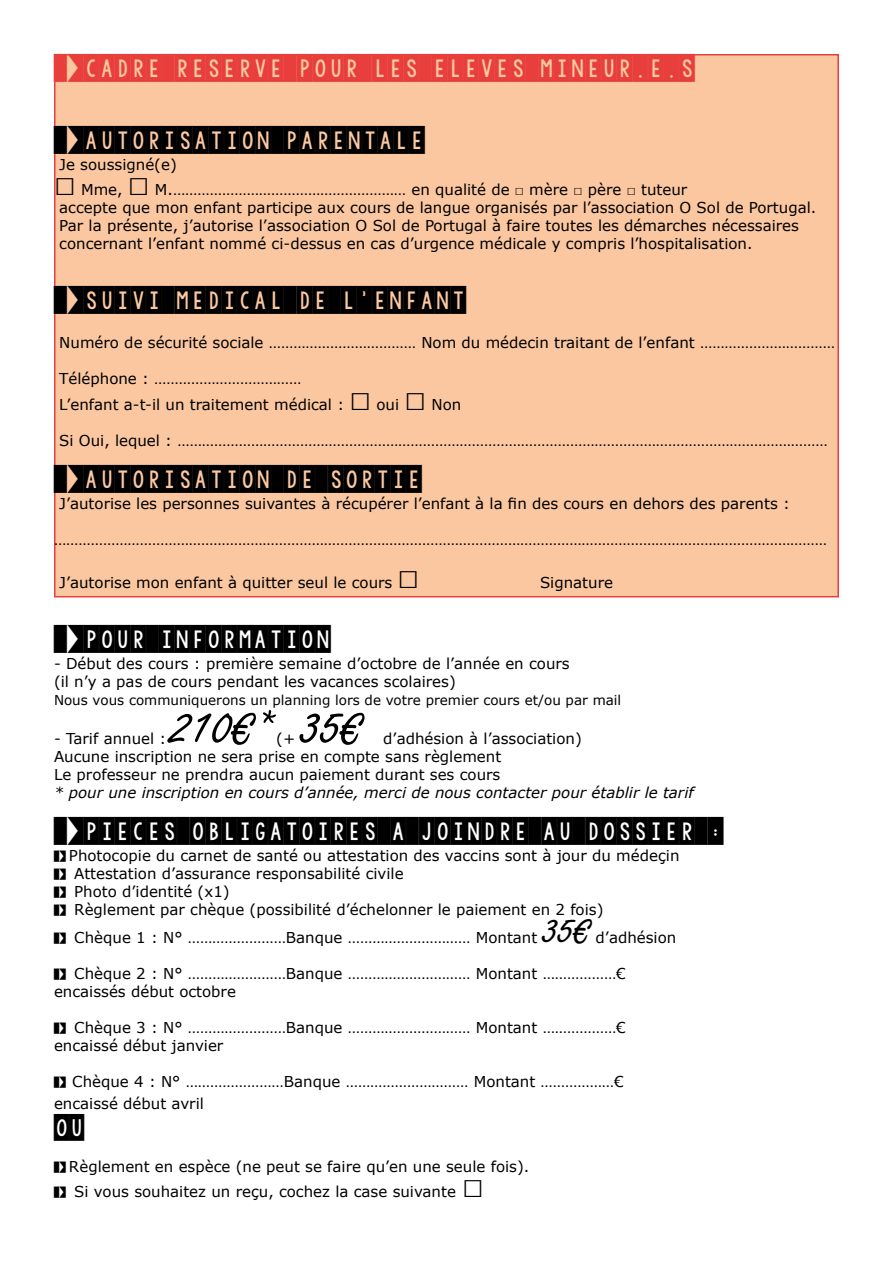
<style>
.page{position:relative;width:893px;height:1263px;background:#fff}
.page>*{position:absolute;margin:0;border:0;box-sizing:border-box;transform-origin:0 0}
.t1{font:60px "Freestyle Script";color:#000}
.t2{font:46.5px "Freestyle Script";color:#000}
.t3{font:37.5px "KG Defying Gravity";color:#000}
.t4{font:37.5px "KG Defying Gravity";color:#e83f3d}
.t5{font:36px "Verdana";color:#000}
.t6{font:36px "KG Defying Gravity";color:#000}
.t7{font:15px/18px "Verdana";color:#000}
.t8{font:italic 15px "Verdana";color:#000}
.t9{font:13.5px "Verdana";color:#000}
.s1{font-size:36px}
.s2{font-size:51px}
.s3{font-family:"KG Defying Gravity"}
</style>
<div class="page">
<div style="left:54px;top:54px;width:785px;height:543px;background:#fac7a1;border:2px solid #e83f3d"></div>
<h3 class="t4" style="left:54px;top:45px;width:642px">|[CADRE|RESERVE|POUR|LES|ELEVES|MINEUR.E.S</h3>
<h3 class="t3" style="left:54px;top:117px;width:372px">|[AUTORISATION|PARENTALE</h3>
<p class="t7" style="left:59px;top:155px;width:119px">Je soussigné(e)</p>
<p class="t7" style="left:59px;top:181px;width:758px;text-indent:-5px"><span class="s1">□</span> Mme, <span class="s1">□</span> M.………………………………………………… en qualité de □ mère □ père □ tuteur<br>accepte que mon enfant participe aux cours de langue organisés par l’association O Sol de Portugal.<br>Par la présente, j’autorise l’association O Sol de Portugal à faire toutes les démarches nécessaires concernant l’enfant nommé ci-dessus en cas d’urgence médicale y compris l’hospitalisation.</p>
<h3 class="t3" style="left:54px;top:277px;width:413px">|[SUIVI|MEDICAL|DE|L’ENFANT</h3>
<p class="t7" style="left:59px;top:334px;width:777px">Numéro de sécurité sociale ……………………………… Nom du médecin traitant de l’enfant ……………………………</p>
<p class="t7" style="left:59px;top:366px;width:403px;line-height:25.2px">Téléphone : ………………………………<br>L’enfant a-t-il un traitement médical : <span class="s1">□</span> oui <span class="s1">□</span> Non</p>
<p class="t7" style="left:59px;top:431px;width:770px">Si Oui, lequel : ……………………………………………………………………………………………………………………………………………</p>
<h3 class="t3" style="left:54px;top:456px;width:369px">|[AUTORISATION|DE|SORTIE</h3>
<p class="t7" style="left:59px;top:494px;width:732px">J’autorise les personnes suivantes à récupérer l’enfant à la fin des cours en dehors des parents :</p>
<p class="t7" style="left:54px;top:530px;width:775px">………………………………………………………………………………………………………………………………………………………………………</p>
<p class="t7" style="left:59px;top:573px;width:335px">J’autorise mon enfant à quitter seul le cours</p>
<h3 class="t5" style="left:398px;top:550px;width:23px">□</h3>
<p class="t7" style="left:540px;top:573px;width:74px">Signature</p>
<h3 class="t3" style="left:54px;top:616px;width:278px">|[POUR|INFORMATION</h3>
<p class="t7" style="left:54px;top:654px;width:517px">- Début des cours : première semaine d’octobre de l’année en cours (il n’y a pas de cours pendant les vacances scolaires)</p>
<p class="t9" style="left:54px;top:690px;width:569px">Nous vous communiquerons un planning lors de votre premier cours et/ou par mail</p>
<p class="t7" style="left:54px;top:729px;width:114px">- Tarif annuel :</p>
<h1 class="t1" style="left:172px;top:693px;width:101px">210€<span class="s2">*</span></h1>
<h1 class="t1" style="left:301px;top:693px;width:63px">35€</h1>
<p class="t7" style="left:54px;top:729px;width:529px;text-indent:329px">d’adhésion à l’association)<br>Aucune inscription ne sera prise en compte sans règlement<br>Le professeur ne prendra aucun paiement durant ses cours</p>
<p class="t8" style="left:54px;top:782px;width:641px">* pour une inscription en cours d’année, merci de nous contacter pour établir le tarif</p>
<h3 class="t3" style="left:54px;top:808px;width:671px">|[PIÈCES|OBLIGATOIRES|À|JOINDRE|AU|DOSSIER|:</h3>
<p class="t7" style="left:54px;top:846px;width:627px"><span class="s3">|[</span> Photocopie du carnet de santé ou attestation des vaccins sont à jour du médeçin <span class="s3">|[</span> Attestation d’assurance responsabilité civile<br><span class="s3">|[</span> Photo d’identité (x1)<br><span class="s3">|[</span> Règlement par chèque (possibilité d’échelonner le paiement en 2 fois)</p>
<p class="t7" style="left:54px;top:929px;width:485px"><span class="s3">|[</span> Chèque 1 : N° ……………………Banque ………………………… Montant</p>
<h2 class="t2" style="left:543px;top:904px;width:49px">35€</h2>
<p class="t7" style="left:596px;top:929px;width:82px">d’adhésion</p>
<p class="t7" style="left:54px;top:965px;width:573px"><span class="s3">|[</span> Chèque 2 : N° ……………………Banque ………………………… Montant ………………€ encaissés début octobre</p>
<p class="t7" style="left:54px;top:1019px;width:573px"><span class="s3">|[</span> Chèque 3 : N° ……………………Banque ………………………… Montant ………………€ encaissé début janvier</p>
<p class="t7" style="left:54px;top:1071px;width:571px;line-height:21.6px"><span class="s3">|[</span> Chèque 4 : N° ……………………Banque ………………………… Montant ………………€ encaissé début avril</p>
<h3 class="t6" style="left:54px;top:1105px;width:32px">OU</h3>
<p class="t7" style="left:54px;top:1154px;width:477px;line-height:25.2px"><span class="s3">|[</span> Règlement en espèce (ne peut se faire qu’en une seule fois). <span class="s3">|[</span> Si vous souhaitez un reçu, cochez la case suivante</p>
<p class="t7" style="left:276px;top:729px;width:21px">(+</p>
<h3 class="t5" style="left:462px;top:1159px;width:23px">□</h3>
</div>
